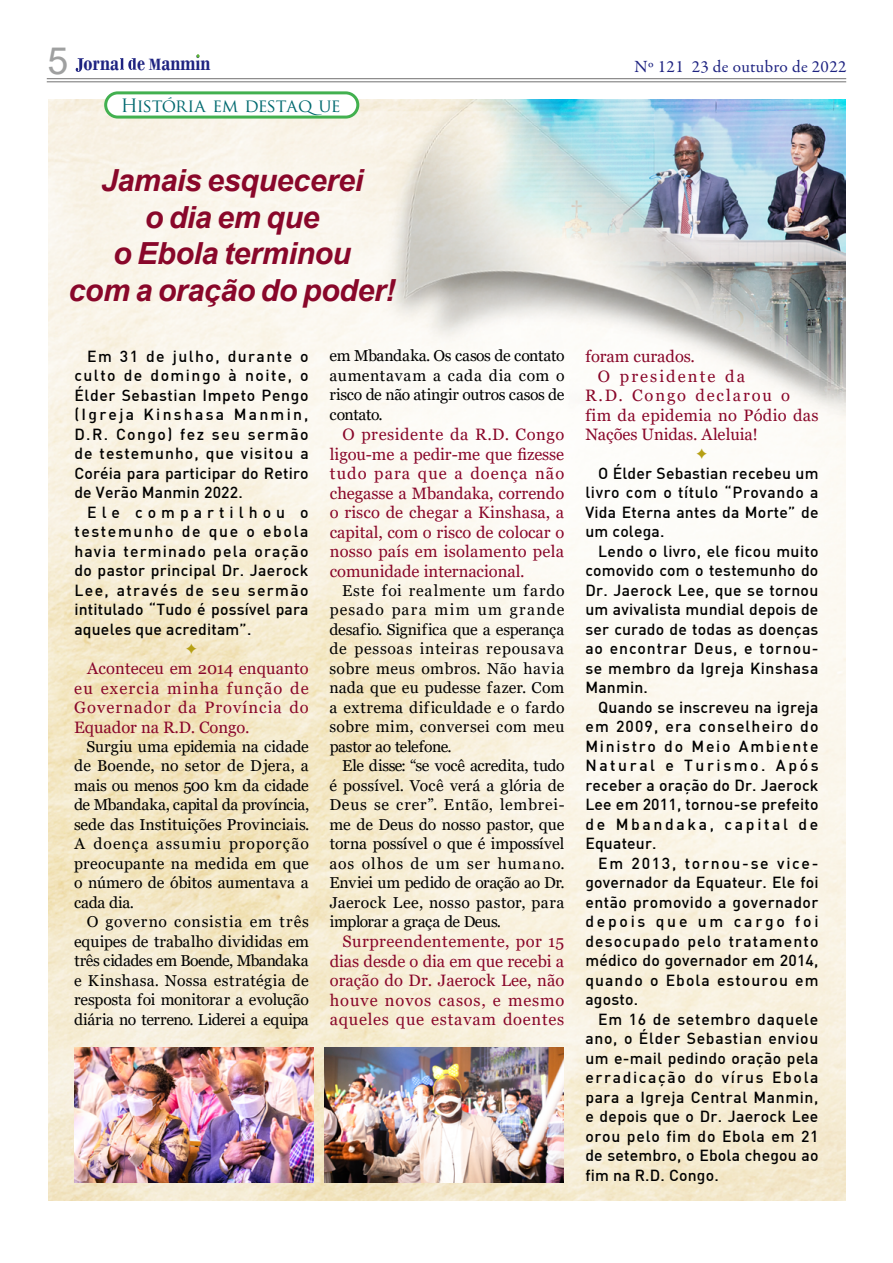
<style>
.page{position:relative;width:893px;height:1263px;background:#fff}
.page>*{position:absolute;margin:0;border:0;box-sizing:border-box;transform-origin:0 0}
.t1{font:italic 700 30.45px/36.6px "Arial";letter-spacing:-.015em;color:#89072a;text-align:center}
.t2{font:700 23.7px "Bodoni";color:#1e2381;scale:.78 1}
.t3{font:18px "Trajan Pro";letter-spacing:-.03em;color:#00696f}
.t4{font:17.25px "Garamond Premr Pro";letter-spacing:.02em;color:#1e2381}
.t5{font:16.5px/19.5px "Georgia";letter-spacing:.025em;color:#89072a;text-align:justify}
.t6{font:16.5px "Georgia";color:#89072a}
.t7{font:16.5px "Georgia";letter-spacing:.115em;color:#89072a}
.t8{font:16.5px "Georgia";letter-spacing:.125em;color:#89072a}
.t9{font:15.75px/19.5px "Dinmed";letter-spacing:.01em;color:#000;text-align:justify}
.t10{font:15.75px/19.5px "Georgia";color:#000;text-align:justify}
.t11{font:15.3px "Chosunilbo NM";color:#b6a014}
.s1{font-family:"Arial";font-weight:400;font-size:37.5px;color:#9fa0a0}
.s2{font-size:17.1px}
</style>
<div class="page">
<hr style="left:47px;top:78px;width:799px;height:1px;background:#727171">
<hr style="left:47px;top:82px;width:799px;height:1px;background:#727171">
<svg style="left:120px;top:58px;width:17px;height:12px"></svg>
<svg style="left:76px;top:58px;width:8px;height:14px"></svg>
<img style="left:48px;top:99px;width:798px;height:1102px">
<img style="left:74px;top:1047px;width:239px;height:135px">
<img style="left:325px;top:1047px;width:238px;height:135px">
<div style="left:106px;top:93px;width:252px;height:24px;background:#fff;border-radius:12px"></div>
<div style="left:104px;top:91px;width:255px;height:28px;border:3px solid #42b04f;border-radius:12px"></div>
<h2 class="t2" style="left:48px;top:48px;width:210px"><span class="s1">5</span> orna e <span class="s2">M</span>anmin</h2>
<p class="t4" style="left:635px;top:56px;width:213px">Nº 121 23 de outubro de 2022</p>
<p class="t3" style="left:121px;top:94px;width:221px">História em destaque</p>
<h1 class="t1" style="left:68px;top:163px;width:329px">Jamais esquecerei<br>o dia em que<br>o Ebola terminou<br>com a oração do poder!</h1>
<p class="t9" style="left:74px;top:346px;width:236px;text-indent:13px">Em 31 de julho, durante o culto de domingo à noite, o Élder Sebastian Impeto Pengo (Igreja Kinshasa Manmin, D.R. Congo) fez seu sermão de testemunho, que visitou a Coréia para participar do Retiro de Verão Manmin 2022.</p>
<p class="t9" style="left:74px;top:502px;width:236px;text-indent:13px">Ele compartilhou o testemunho de que o ebola havia terminado pela oração do pastor principal Dr. Jaerock Lee, através de seu sermão intitulado “Tudo é possível para aqueles que acreditam”.</p>
<p class="t11" style="left:185px;top:641px;width:15px">✦</p>
<p class="t5" style="left:74px;top:659px;width:236px;text-indent:13px">Aconteceu em 2014 enquanto eu exercia minha função de Governador da Província do Equador na R.D. Congo.</p>
<p class="t10" style="left:74px;top:737px;width:237px;text-indent:13px">Surgiu uma epidemia na cidade de Boende, no setor de Djera, a mais ou menos 500 km da cidade de Mbandaka, capital da província, sede das Instituições Provinciais.<br>A doença assumiu proporção preocupante na medida em que o número de óbitos aumentava a cada dia.</p>
<p class="t10" style="left:74px;top:912px;width:236px;text-indent:13px">O governo consistia em três equipes de trabalho divididas em três cidades em Boende, Mbandaka e Kinshasa. Nossa estratégia de resposta foi monitorar a evolução diária no terreno. Liderei a equipa</p>
<p class="t10" style="left:329px;top:347px;width:237px">em Mbandaka. Os casos de contato aumentavam a cada dia com o risco de não atingir outros casos de contato.</p>
<p class="t5" style="left:330px;top:425px;width:236px;text-indent:13px">O presidente da R.D. Congo ligou-me a pedir-me que fizesse tudo para que a doença não chegasse a Mbandaka, correndo o risco de chegar a Kinshasa, a capital, com o risco de colocar o nosso país em isolamento pela comunidade internacional.</p>
<p class="t10" style="left:329px;top:581px;width:237px;text-indent:13px">Este foi realmente um fardo pesado para mim um grande desafio. Significa que a esperança de pessoas inteiras repousava sobre meus ombros. Não havia nada que eu pudesse fazer. Com a extrema dificuldade e o fardo sobre mim, conversei com meu pastor ao telefone.</p>
<p class="t10" style="left:329px;top:756px;width:237px;text-indent:13px">Ele disse: “se você acredita, tudo é possível. Você verá a glória de Deus se crer”. Então, lembrei&shy;me de Deus do nosso pastor, que torna possível o que é impossível aos olhos de um ser humano.<br>Enviei um pedido de oração ao Dr.<br>Jaerock Lee, nosso pastor, para implorar a graça de Deus.</p>
<p class="t5" style="left:330px;top:932px;width:236px;text-indent:13px">Surpreendentemente, por 15 dias desde o dia em que recebi a oração do Dr. Jaerock Lee, não houve novos casos, e mesmo aqueles que estavam doentes</p>
<p class="t6" style="left:585px;top:346px;width:111px">foram curados.</p>
<p class="t8" style="left:598px;top:366px;width:149px">O presidente da</p>
<p class="t7" style="left:585px;top:385px;width:206px">R.D. Congo declarou o</p>
<p class="t5" style="left:585px;top:405px;width:235px">fim da epidemia no Pódio das</p>
<p class="t6" style="left:585px;top:424px;width:174px">Nações Unidas. Aleluia!</p>
<p class="t11" style="left:695px;top:446px;width:15px">✦</p>
<p class="t9" style="left:585px;top:463px;width:235px;text-indent:13px">O Élder Sebastian recebeu um livro com o título “Provando a Vida Eterna antes da Morte” de um colega.</p>
<p class="t9" style="left:585px;top:541px;width:235px;text-indent:13px">Lendo o livro, ele ficou muito comovido com o testemunho do Dr. Jaerock Lee, que se tornou um avivalista mundial depois de ser curado de todas as doenças ao encontrar Deus, e tornou&shy;se membro da Igreja Kinshasa Manmin.</p>
<p class="t9" style="left:585px;top:697px;width:235px;text-indent:13px">Quando se inscreveu na igreja em 2009, era conselheiro do Ministro do Meio Ambiente Natural e Turismo. Após receber a oração do Dr. Jaerock Lee em 2011, tornou-se prefeito de Mbandaka, capital de Equateur.</p>
<p class="t9" style="left:585px;top:853px;width:235px;text-indent:13px">Em 2013, tornou-se vice&shy;governador da Equateur. Ele foi então promovido a governador depois que um cargo foi desocupado pelo tratamento médico do governador em 2014, quando o Ebola estourou em agosto.</p>
<p class="t9" style="left:585px;top:1009px;width:235px;text-indent:13px">Em 16 de setembro daquele ano, o Élder Sebastian enviou um e-mail pedindo oração pela erradicação do vírus Ebola para a Igreja Central Manmin, e depois que o Dr. Jaerock Lee orou pelo fim do Ebola em 21 de setembro, o Ebola chegou ao fim na R.D. Congo.</p>
</div>
